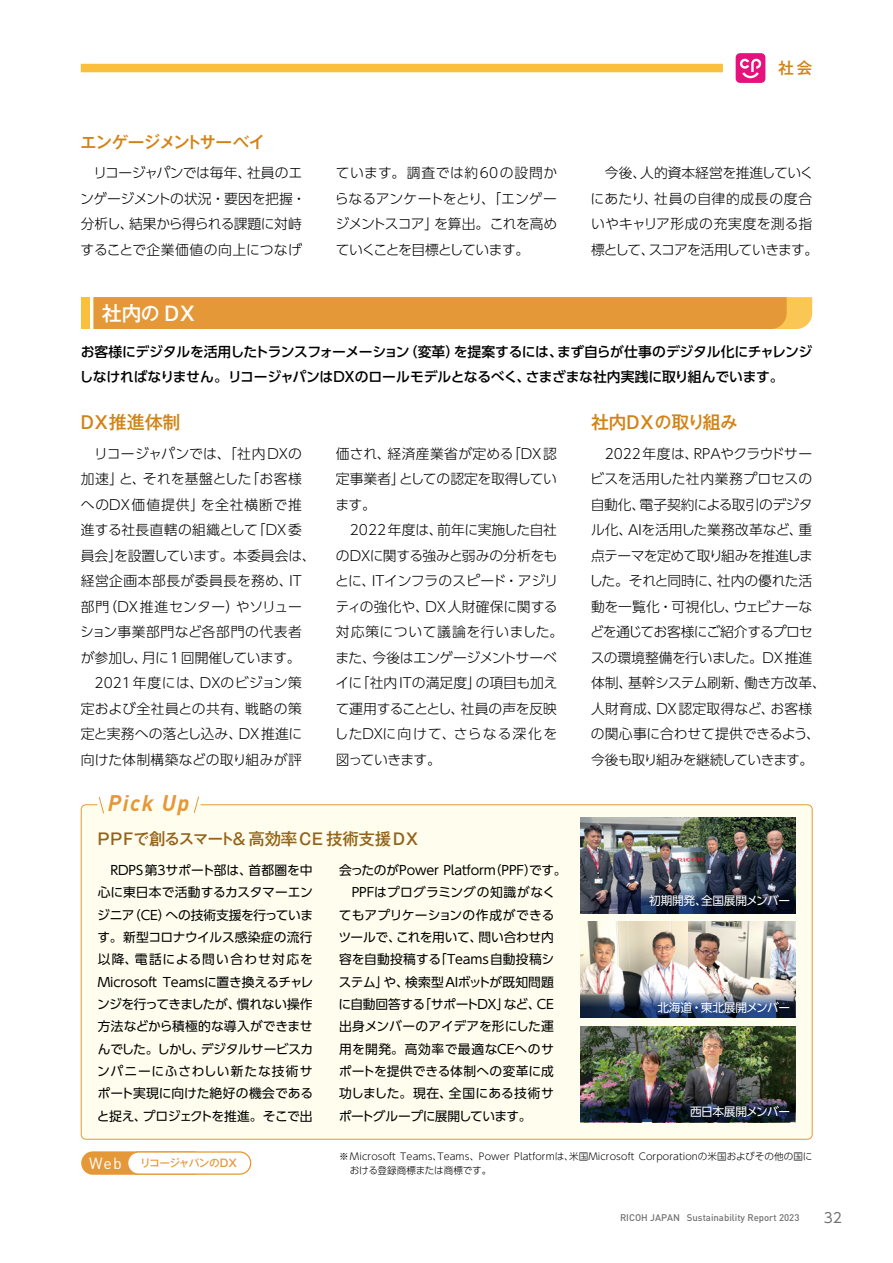
<style>
.page{position:relative;width:893px;height:1263px;background:#fff}
.page>*{position:absolute;margin:0;border:0;box-sizing:border-box;transform-origin:0 0}
.t1{font:italic 700 22.35px "DIN";letter-spacing:.07em;color:#e59837}
.t2{font:20.25px "Got MB101 Std Med KS";color:#fff}
.t3{font:18px "Got MB101 Std Med KS";letter-spacing:-.115em;color:#d28316}
.t4{font:500 18px "Gothic MB101 Pro";color:#d28316}
.t5{font:16.5px "Got MB101 Std Med KS";letter-spacing:-.065em;color:#94631a}
.t6{font:500 15.9px "Gothic MB101 Pro";color:#d28316}
.t7{font:300 13.8px/25.5px "UD Shin Go Pro";letter-spacing:-.005em;color:#000}
.t8{font:300 13.8px/25.5px "UD Shin Go Pro";letter-spacing:.015em;color:#000}
.t9{font:500 13.8px/25.5px "UD Shin Go Pro";letter-spacing:-.02em;color:#000}
.t10{font:13.8px "UD Shin Go Pro";color:#727171}
.t11{font:12.75px/22.4px "UD Shin Go Pro";letter-spacing:-.01em;color:#000;text-align:justify}
.t12{font:11.7px "UD Shin Go Pro";letter-spacing:-.02em;color:#fff}
.t13{font:11.7px "UD Shin Go Pro";letter-spacing:-.045em;color:#fff}
.t14{font:500 10.65px "Gothic MB101 Pr 6 N";letter-spacing:-.05em;color:#e59837}
.t15{font:300 9.6px/13.8px "UD Shin Go Pro";letter-spacing:.01em;color:#000}
.t16{font:500 9.6px "DIN";color:#727171}
.s1{font-family:"Gothic MB101 Pro";font-weight:500}
.s2{font-family:"Got MB101 Std Med KS";font-weight:400}
.s3{font-family:"DIN";font-weight:400;font-size:15.9px;color:#fff}
</style>
<div class="page">
<div style="left:81px;top:64px;width:642px;height:8px;background:#fac03d"></div>
<div style="left:736px;top:53px;width:29px;height:30px;background:#e6117c;border-radius:4px"></div>
<svg style="left:740px;top:59px;width:21px;height:19px"></svg>
<div style="left:94px;top:297px;width:718px;height:32px;background:#e59837"></div>
<div style="left:81px;top:297px;width:8px;height:32px;background:#fac03d"></div>
<div style="left:81px;top:804px;width:732px;height:335px;background:#fffeee;border-radius:4px"></div>
<svg style="left:98px;top:797px;width:6px;height:17px"></svg>
<svg style="left:193px;top:796px;width:6px;height:17px"></svg>
<img style="left:580px;top:817px;width:215px;height:71px">
<img style="left:580px;top:888px;width:215px;height:25px">
<img style="left:580px;top:922px;width:215px;height:70px">
<img style="left:580px;top:992px;width:215px;height:26px">
<img style="left:580px;top:1026px;width:215px;height:71px">
<img style="left:580px;top:1097px;width:215px;height:25px">
<div style="left:81px;top:1151px;width:125px;height:24px;background:#e59837;border-radius:12px"></div>
<div style="left:128px;top:1152px;width:123px;height:22px;background:#fff;border-radius:11px"></div>
<div style="left:127px;top:1151px;width:124px;height:24px;border:1px solid #e59837;border-radius:11px"></div>
<h3 class="t3" style="left:80px;top:128px;width:188px">エンゲージメントサーベイ</h3>
<p class="t7" style="left:80px;top:160px;width:227px">　リコージャパンでは毎年、社員のエンゲージメントの状況・要因を把握・分析し、結果から得られる課題に対峙することで企業価値の向上につなげ</p>
<h2 class="t2" style="left:102px;top:298px;width:96px"><span class="s1">社内</span>の DX</h2>
<p class="t6" style="left:778px;top:55px;width:36px">社会</p>
<p class="t7" style="left:335px;top:160px;width:224px;text-align:justify">ています。調査では約60の設問からなるアンケートをとり、「エンゲージメントスコア」を算出。これを高めていくことを目標としています。</p>
<p class="t7" style="left:590px;top:160px;width:229px">　今後、人的資本経営を推進していくにあたり、社員の自律的成長の度合いやキャリア形成の充実度を測る指標として、スコアを活用していきます。</p>
<p class="t9" style="left:80px;top:338px;width:734px">お客様にデジタルを活用したトランスフォーメーション（変革）を提案するには、まず自らが仕事のデジタル化にチャレンジしなければなりません。リコージャパンはDXのロールモデルとなるべく、さまざまな社内実践に取り組んでいます。</p>
<h3 class="t4" style="left:80px;top:408px;width:102px"><span class="s2">DX</span>推進体制</h3>
<h3 class="t3" style="left:591px;top:409px;width:148px"><span class="s1">社内</span>DXの<span class="s1">取</span>り<span class="s1">組</span>み</h3>
<p class="t7" style="left:334px;top:440px;width:230px">価され、経済産業省が定める「DX認定事業者」としての認定を取得しています。<br>　2022年度は、前年に実施した自社のDXに関する強みと弱みの分析をもとに、ITインフラのスピード・アジリティの強化や、DX人財確保に関する対応策について議論を行いました。また、今後はエンゲージメントサーベイに「社内ITの満足度」の項目も加えて運用することとし、社員の声を反映したDXに向けて、さらなる深化を図っていきます。</p>
<p class="t8" style="left:80px;top:440px;width:237px">　リコージャパンでは、「社内DXの加速」と、それを基盤とした「お客様へのDX価値提供」を全社横断で推進する社長直轄の組織として「DX委員会」を設置しています。本委員会は、経営企画本部長が委員長を務め、IT部門（DX推進センター）やソリューション事業部門など各部門の代表者が参加し、月に1回開催しています。　2021年度には、DXのビジョン策定および全社員との共有、戦略の策定と実務への落とし込み、DX推進に向けた体制構築などの取り組みが評</p>
<p class="t7" style="left:589px;top:440px;width:238px">　2022年度は、RPAやクラウドサービスを活用した社内業務プロセスの自動化、電子契約による取引のデジタル化、AIを活用した業務改革など、重点テーマを定めて取り組みを推進しました。それと同時に、社内の優れた活動を一覧化・可視化し、ウェビナーなどを通じてお客様にご紹介するプロセスの環境整備を行いました。DX推進体制、基幹システム刷新、働き方改革、人財育成、DX認定取得など、お客様の関心事に合わせて提供できるよう、今後も取り組みを継続していきます。</p>
<h1 class="t1" style="left:108px;top:789px;width:83px">Pick Up</h1>
<p class="t5" style="left:98px;top:826px;width:323px">PPFで<span class="s1">創</span>るスマート&amp;<span class="s1">高効率</span>CE<span class="s1">技術支援</span>DX</p>
<p class="t11" style="left:97px;top:859px;width:218px">　RDPS第３サポート部は、首都圏を中心に東日本で活動するカスタマーエンジニア（CE）への技術支援を行っています。新型コロナウイルス感染症の流行以降、電話による問い合わせ対応をMicrosoft Teamsに置き換えるチャレンジを行ってきましたが、慣れない操作方法などから積極的な導入ができませんでした。しかし、デジタルサービスカンパニーにふさわしい新たな技術サポート実現に向けた絶好の機会であると捉え、プロジェクトを推進。そこで出</p>
<p class="t11" style="left:338px;top:859px;width:230px;text-align:left">会ったのがPower Platform（PPF）です。　PPFはプログラミングの知識がなくてもアプリケーションの作成ができるツールで、これを用いて、問い合わせ内容を自動投稿する「Teams自動投稿システム」や、検索型AIボットが既知問題に自動回答する「サポートDX」など、CE出身メンバーのアイデアを形にした運用を開発。高効率で最適なCEへのサポートを提供できる体制への変革に成功しました。現在、全国にある技術サポートグループに展開しています。</p>
<p class="t12" style="left:649px;top:891px;width:142px">初期開発、全国展開メンバー</p>
<p class="t12" style="left:657px;top:997px;width:134px">北海道・東北展開メンバー</p>
<p class="t13" style="left:690px;top:1102px;width:102px">西日本展開メンバー</p>
<p class="t14" style="left:89px;top:1154px;width:150px"><span class="s3">Web</span> リコージャパンのDX</p>
<p class="t15" style="left:350px;top:1149px;width:464px;text-indent:-11px">※Microsoft Teams、Teams、Power Platformは、米国Microsoft Corporationの米国およびその他の国における登録商標または商標です。</p>
<p class="t16" style="left:620px;top:1211px;width:181px">RICOH JAPAN Sustainability Report 2023</p>
<p class="t10" style="left:824px;top:1207px;width:20px">32</p>
</div>
